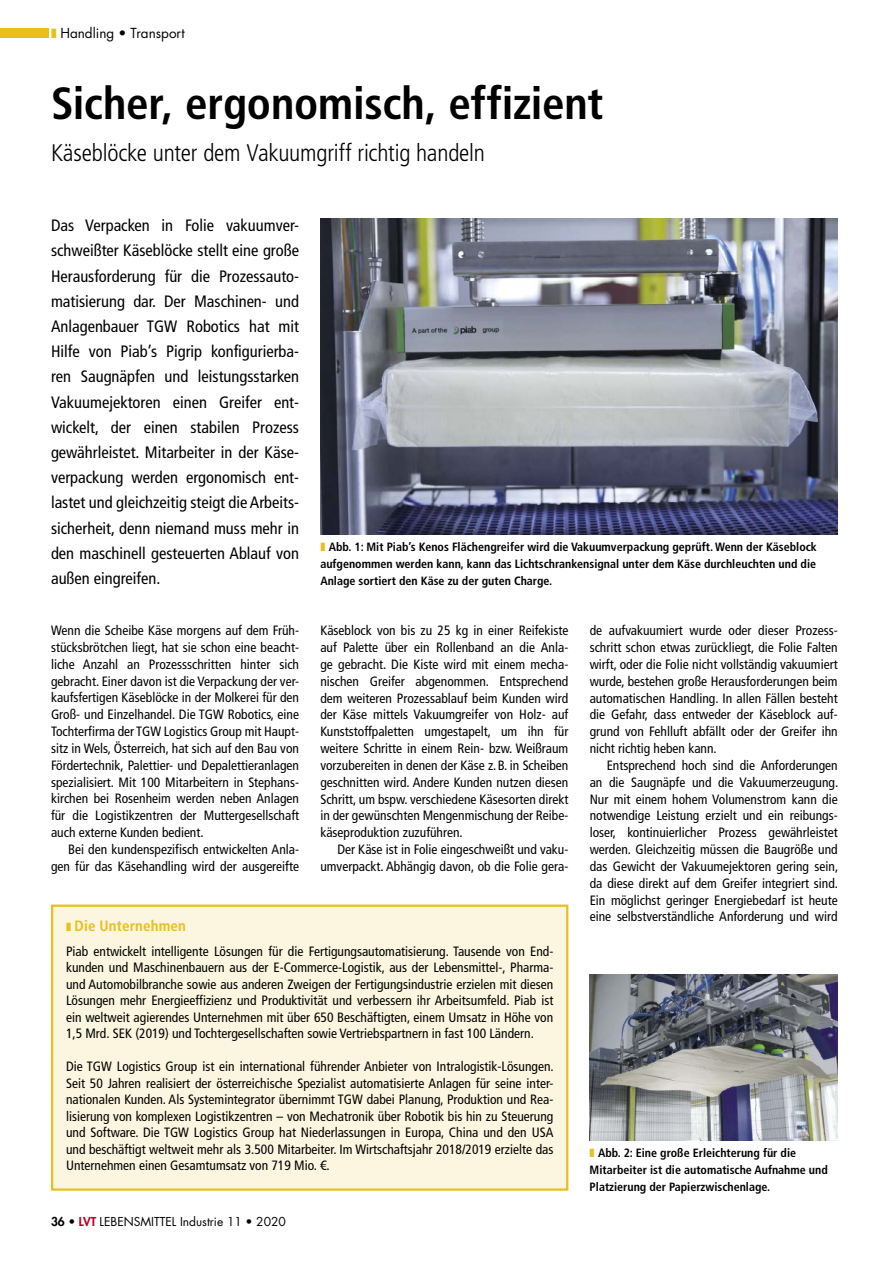
<style>
.page{position:relative;width:893px;height:1263px;background:#fff}
.page>*{position:absolute;margin:0;border:0;box-sizing:border-box;transform-origin:0 0}
.t1{font:700 condensed 45px "Frutiger LT Std";letter-spacing:-.005em;color:#000}
.t2{font:300 condensed 24px "Frutiger LT Std";letter-spacing:-.01em;color:#000}
.t3{font:condensed 16.5px/25.2px "Frutiger LT Std";color:#000;text-align:justify}
.t4{font:700 condensed 15px "Frutiger LT Std";letter-spacing:.01em;color:#e7c01f}
.t5{font:condensed 13.5px/16.8px "Frutiger LT Std";color:#000;text-align:justify}
.t6{font:13.5px "Futura Std";color:#000}
.t7{font:700 condensed 12px/16.8px "Frutiger LT Std";color:#000;text-align:justify}
.t8{font:12px "Futura Std";color:#000}
.s1{color:#e7c01f}
.s2{font-weight:800}
.s3{font-weight:800;color:#be0027}
</style>
<div class="page">
<div style="left:52px;top:906px;width:515px;height:283px;background:#fcf5df"></div>
<div style="left:51px;top:904px;width:517px;height:287px;border:2px solid #e7c01f"></div>
<img style="left:320px;top:219px;width:518px;height:315px">
<img style="left:590px;top:975px;width:248px;height:165px">
<div style="left:0;top:28px;width:48px;height:10px;background:#e7c01f"></div>
<p class="t6" style="left:51px;top:24px;width:135px"><span class="s1">❚</span> Handling • Transport</p>
<h1 class="t1" style="left:51px;top:76px;width:554px">Sicher, ergonomisch, effizient</h1>
<h2 class="t2" style="left:51px;top:139px;width:435px">Käseblöcke unter dem Vakuumgriff richtig handeln</h2>
<p class="t3" style="left:51px;top:213px;width:250px">Das Verpacken in Folie vakuumver&shy;schweißter Käseblöcke stellt eine große Herausforderung für die Prozessauto&shy;matisierung dar. Der Maschinen- und Anlagenbauer TGW Robotics hat mit Hilfe von Piab’s Pigrip konfigurierba&shy;ren Saugnäpfen und leistungsstarken Vakuumejektoren einen Greifer ent&shy;wickelt, der einen stabilen Prozess gewährleistet. Mitarbeiter in der Käse&shy;verpackung werden ergonomisch ent&shy;lastet und gleichzeitig steigt die Arbeits&shy;sicherheit, denn niemand muss mehr in den maschinell gesteuerten Ablauf von außen eingreifen.</p>
<p class="t5" style="left:51px;top:622px;width:250px">Wenn die Scheibe Käse morgens auf dem Früh&shy;stücksbrötchen liegt, hat sie schon eine beacht&shy;liche Anzahl an Prozessschritten hinter sich gebracht. Einer davon ist die Verpackung der ver&shy;kaufsfertigen Käseblöcke in der Molkerei für den Groß- und Einzelhandel. Die TGW Robotics, eine Tochterfirma der TGW Logistics Group mit Haupt&shy;sitz in Wels, Österreich, hat sich auf den Bau von Fördertechnik, Palettier- und Depalettieranlagen spezialisiert. Mit 100 Mitarbeitern in Stephans&shy;kirchen bei Rosenheim werden neben Anlagen für die Logistikzentren der Muttergesellschaft auch externe Kunden bedient.</p>
<p class="t5" style="left:51px;top:841px;width:250px;text-align:right">Bei den kundenspezifisch entwickelten Anla&shy;gen für das Käsehandling wird der ausgereifte</p>
<p class="t7" style="left:320px;top:538px;width:498px"><span class="s1">❚</span> Abb. 1: Mit Piab’s Kenos Flächengreifer wird die Vakuumverpackung geprüft. Wenn der Käseblock aufgenommen werden kann, kann das Lichtschrankensignal unter dem Käse durchleuchten und die Anlage sortiert den Käse zu der guten Charge.</p>
<p class="t5" style="left:320px;top:622px;width:250px">Käseblock von bis zu 25 kg in einer Reifekiste auf Palette über ein Rollenband an die Anla&shy;ge gebracht. Die Kiste wird mit einem mecha&shy;nischen Greifer abgenommen. Entsprechend dem weiteren Prozessablauf beim Kunden wird der Käse mittels Vakuumgreifer von Holz- auf Kunststoffpaletten umgestapelt, um ihn für weitere Schritte in einem Rein- bzw. Weißraum vorzubereiten in denen der Käse z.B. in Scheiben geschnitten wird. Andere Kunden nutzen diesen Schritt, um bspw. verschiedene Käsesorten direkt in der gewünschten Mengenmischung der Reibe&shy;käseproduktion zuzuführen.</p>
<p class="t5" style="left:320px;top:841px;width:250px;text-align:right">Der Käse ist in Folie eingeschweißt und vaku&shy;umverpackt. Abhängig davon, ob die Folie gera-</p>
<p class="t5" style="left:590px;top:622px;width:250px">de aufvakuumiert wurde oder dieser Prozess&shy;schritt schon etwas zurückliegt, die Folie Falten wirft, oder die Folie nicht vollständig vakuumiert wurde, bestehen große Herausforderungen beim automatischen Handling. In allen Fällen besteht die Gefahr, dass entweder der Käseblock auf&shy;grund von Fehlluft abfällt oder der Greifer ihn nicht richtig heben kann.</p>
<p class="t5" style="left:590px;top:757px;width:250px;text-indent:17px">Entsprechend hoch sind die Anforderungen an die Saugnäpfe und die Vakuumerzeugung.<br>Nur mit einem hohem Volumenstrom kann die notwendige Leistung erzielt und ein reibungs&shy;loser, kontinuierlicher Prozess gewährleistet werden. Gleichzeitig müssen die Baugröße und das Gewicht der Vakuumejektoren gering sein, da diese direkt auf dem Greifer integriert sind.<br>Ein möglichst geringer Energiebedarf ist heute eine selbstverständliche Anforderung und wird</p>
<p class="t4" style="left:66px;top:917px;width:121px">❚ Die Unternehmen</p>
<p class="t5" style="left:66px;top:943px;width:489px">Piab entwickelt intelligente Lösungen für die Fertigungsautomatisierung. Tausende von End&shy;kunden und Maschinenbauern aus der E-Commerce-Logistik, aus der Lebensmittel-, Pharma&shy;und Automobilbranche sowie aus anderen Zweigen der Fertigungsindustrie erzielen mit diesen Lösungen mehr Energieeffizienz und Produktivität und verbessern ihr Arbeitsumfeld. Piab ist ein weltweit agierendes Unternehmen mit über 650 Beschäftigten, einem Umsatz in Höhe von 1,5 Mrd. SEK (2019) und Tochtergesellschaften sowie Vertriebspartnern in fast 100 Ländern.</p>
<p class="t5" style="left:66px;top:1058px;width:489px">Die TGW Logistics Group ist ein international führender Anbieter von Intralogistik-Lösungen.<br>Seit 50 Jahren realisiert der österreichische Spezialist automatisierte Anlagen für seine inter&shy;nationalen Kunden. Als Systemintegrator übernimmt TGW dabei Planung, Produktion und Rea&shy;lisierung von komplexen Logistikzentren – von Mechatronik über Robotik bis hin zu Steuerung und Software. Die TGW Logistics Group hat Niederlassungen in Europa, China und den USA und beschäftigt weltweit mehr als 3.500 Mitarbeiter. Im Wirtschaftsjahr 2018/2019 erzielte das Unternehmen einen Gesamtumsatz von 719 Mio. €.</p>
<p class="t7" style="left:590px;top:1144px;width:240px;text-align:left"><span class="s1">❚</span> Abb. 2: Eine große Erleichterung für die<br>Mitarbeiter ist die automatische Aufnahme und<br>Platzierung der Papierzwischenlage.</p>
<p class="t8" style="left:51px;top:1214px;width:236px"><span class="s2">36 •</span> <span class="s3">LVT</span> LEBENSMITTEL Industrie 11 • 2020</p>
</div>
